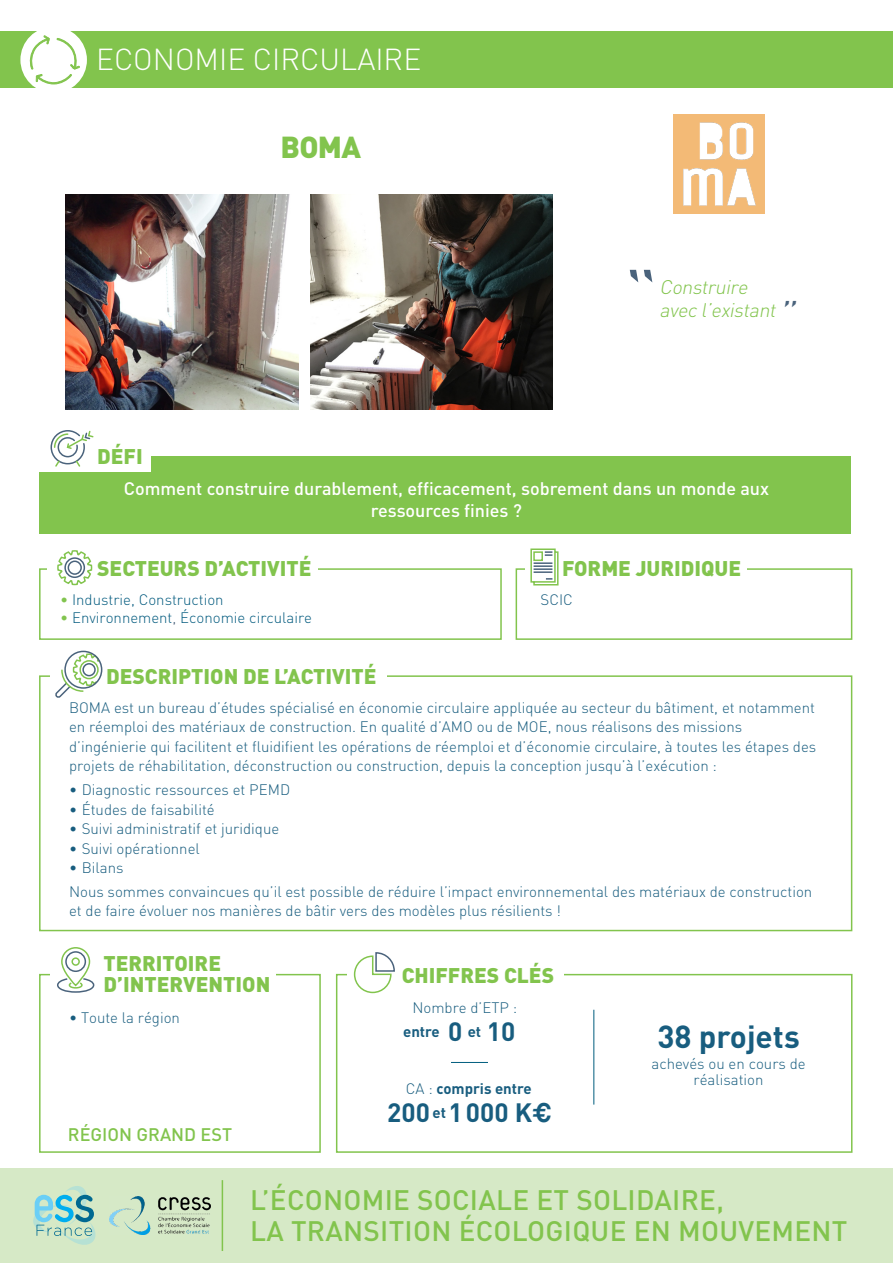
<style>
.page{position:relative;width:893px;height:1263px;background:#fff}
.page>*{position:absolute;margin:0;border:0;box-sizing:border-box;transform-origin:0 0}
.t1{font:italic 300 45px "DIN";color:#4a637c}
.t2{font:700 31.5px "DIN";color:#185d7f}
.t3{font:300 30px "DIN";color:#fff}
.t4{font:900 30px "DIN";color:#82c44d}
.t5{font:500 27.9px/30.8px "DIN";letter-spacing:.01em;color:#82c44d}
.t6{font:700 26.25px "DIN";color:#185d7f}
.t7{font:900 21px/21px "DIN";color:#82c44d}
.t8{font:italic 300 19.5px/23.4px "DIN";color:#82c44d}
.t9{font:500 18px/21.6px "DIN";color:#fff;text-align:center}
.t10{font:500 18px "DIN";color:#82c44d}
.t11{font:300 15px/19.5px "DIN";color:#185d7f}
.t12{font:300 15px "DIN";color:#025a7e}
.t13{font:700 15px "DIN";color:#185d7f}
.s1{color:#82c44f}
.s2{color:#465d77}
.s3{font-weight:300}
.s4{font-family:"Helvetica"}
</style>
<div class="page">
<div style="left:0;top:31px;width:893px;height:56px;background:#82c44d"></div>
<div style="left:20px;top:27px;width:67px;height:66px;background:#fff;border-radius:50%"></div>
<svg style="left:29px;top:35px;width:52px;height:49px"></svg>
<div style="left:39px;top:974px;width:282px;height:179px;border:2px solid #82c44d"></div>
<div style="left:50px;top:970px;width:225px;height:13px;background:#fff"></div>
<div style="left:61px;top:947px;width:29px;height:39px;border:2px solid #82c44d;border-radius:14px"></div>
<svg style="left:57px;top:977px;width:38px;height:16px"></svg>
<div style="left:65px;top:951px;width:21px;height:21px;border:2px solid #4a637c;border-radius:50%"></div>
<div style="left:71px;top:957px;width:9px;height:9px;border:2px solid #82c44d;border-radius:50%"></div>
<div style="left:516px;top:568px;width:336px;height:72px;border:2px solid #82c44d"></div>
<div style="left:39px;top:568px;width:463px;height:72px;border:2px solid #82c44d"></div>
<div style="left:525px;top:563px;width:222px;height:14px;background:#fff"></div>
<svg style="left:530px;top:548px;width:29px;height:38px"></svg>
<div style="left:47px;top:564px;width:271px;height:14px;background:#fff"></div>
<svg style="left:57px;top:550px;width:36px;height:36px"></svg>
<div style="left:39px;top:675px;width:813px;height:256px;border:2px solid #82c44d"></div>
<div style="left:50px;top:670px;width:337px;height:14px;background:#fff"></div>
<div style="left:64px;top:651px;width:38px;height:38px;border:2px solid #4a637c;border-radius:50%"></div>
<svg style="left:55px;top:652px;width:46px;height:46px"></svg>
<div style="left:39px;top:456px;width:812px;height:78px;background:#82c44d"></div>
<div style="left:28px;top:448px;width:122px;height:24px;background:#fff"></div>
<svg style="left:50px;top:430px;width:44px;height:37px"></svg>
<div style="left:0;top:1168px;width:893px;height:95px;background:#d6e9c6"></div>
<hr style="left:222px;top:1180px;width:1px;height:71px;background:#82c44d">
<div style="left:336px;top:974px;width:516px;height:179px;border:2px solid #82c44d"></div>
<div style="left:347px;top:969px;width:217px;height:14px;background:#fff"></div>
<svg style="left:353px;top:952px;width:42px;height:42px"></svg>
<svg style="left:33px;top:1186px;width:62px;height:59px"></svg>
<hr style="left:594px;top:1010px;width:1px;height:94px;background:#005d7e">
<hr style="left:451px;top:1062px;width:37px;height:1px;background:#005d7e">
<img style="left:310px;top:194px;width:242px;height:215px">
<img style="left:66px;top:194px;width:232px;height:215px">
<img style="left:673px;top:115px;width:92px;height:98px">
<img style="left:110px;top:1196px;width:100px;height:38px">
<h3 class="t3" style="left:96px;top:41px;width:327px">ECONOMIE CIRCULAIRE</h3>
<h3 class="t4" style="left:280px;top:127px;width:82px">BOMA</h3>
<h3 class="t8" style="left:659px;top:275px;width:122px">Construire avec l’existant</h3>
<h1 class="t1" style="left:776px;top:289px;width:30px">”</h1>
<h3 class="t7" style="left:97px;top:444px;width:47px">DÉFI</h3>
<p class="t9" style="left:124px;top:477px;width:647px">Comment construire durablement, efficacement, sobrement dans un monde aux ressources finies ?</p>
<h3 class="t7" style="left:97px;top:557px;width:216px">SECTEURS D’ACTIVITÉ</h3>
<p class="t12" style="left:60px;top:591px;width:165px"><span class="s1">•</span> Industrie, Construction</p>
<p class="t12" style="left:60px;top:608px;width:253px"><span class="s1">•</span> Environnement<span class="s2">,</span> Économie circulaire</p>
<h3 class="t7" style="left:106px;top:664px;width:272px">DESCRIPTION DE L’ACTIVITÉ</h3>
<h3 class="t7" style="left:562px;top:557px;width:181px">FORME JURIDIQUE</h3>
<p class="t11" style="left:540px;top:590px;width:34px">SCIC</p>
<p class="t11" style="left:69px;top:697px;width:749px">BOMA est un bureau d’études spécialisé en économie circulaire appliquée au secteur du bâtiment, et notamment en réemploi des matériaux de construction. En qualité d’AMO ou de MOE, nous réalisons des missions d’ingénierie qui facilitent et fluidifient les opérations de réemploi et d’économie circulaire, à toutes les étapes des projets de réhabilitation, déconstruction ou construction, depuis la conception jusqu’à l’exécution :</p>
<p class="t11" style="left:69px;top:780px;width:223px">• Diagnostic ressources et PEMD</p>
<p class="t11" style="left:69px;top:799px;width:147px">• Études de faisabilité</p>
<p class="t11" style="left:69px;top:819px;width:212px">• Suivi administratif et juridique</p>
<p class="t11" style="left:69px;top:838px;width:132px">• Suivi opérationnel</p>
<p class="t11" style="left:69px;top:856px;width:745px;line-height:23.7px">• Bilans<br>Nous sommes convaincues qu’il est possible de réduire l’impact environnemental des matériaux de construction</p>
<p class="t11" style="left:69px;top:901px;width:494px">et de faire évoluer nos manières de bâtir vers des modèles plus résilients !</p>
<h3 class="t7" style="left:104px;top:952px;width:168px">TERRITOIRE<br>D’INTERVENTION</h3>
<p class="t11" style="left:69px;top:1008px;width:112px">• Toute la région</p>
<p class="t10" style="left:68px;top:1123px;width:166px">RÉGION GRAND EST</p>
<h3 class="t7" style="left:402px;top:963px;width:154px">CHIFFRES CLÉS</h3>
<p class="t11" style="left:412px;top:998px;width:106px">Nombre d’ETP :</p>
<p class="t13" style="left:403px;top:1022px;width:38px">entre</p>
<p class="t13" style="left:468px;top:1022px;width:15px">et</p>
<h3 class="t6" style="left:448px;top:1014px;width:69px">0 10</h3>
<p class="t13" style="left:406px;top:1079px;width:127px"><span class="s3">CA :</span> compris entre</p>
<h3 class="t6" style="left:387px;top:1095px;width:77px">200 1</h3>
<h3 class="t6" style="left:433px;top:1095px;width:121px"><sup>et</sup> 000 K<span class="s4">€</span></h3>
<h2 class="t2" style="left:657px;top:1016px;width:144px">38 projets</h2>
<p class="t11" style="left:651px;top:1055px;width:156px;line-height:16.5px;text-align:center">achevés ou en cours de réalisation</p>
<h3 class="t5" style="left:250px;top:1184px;width:599px">L’ÉCONOMIE SOCIALE ET SOLIDAIRE,<br>LA TRANSITION ÉCOLOGIQUE EN MOUVEMENT</h3>
</div>
